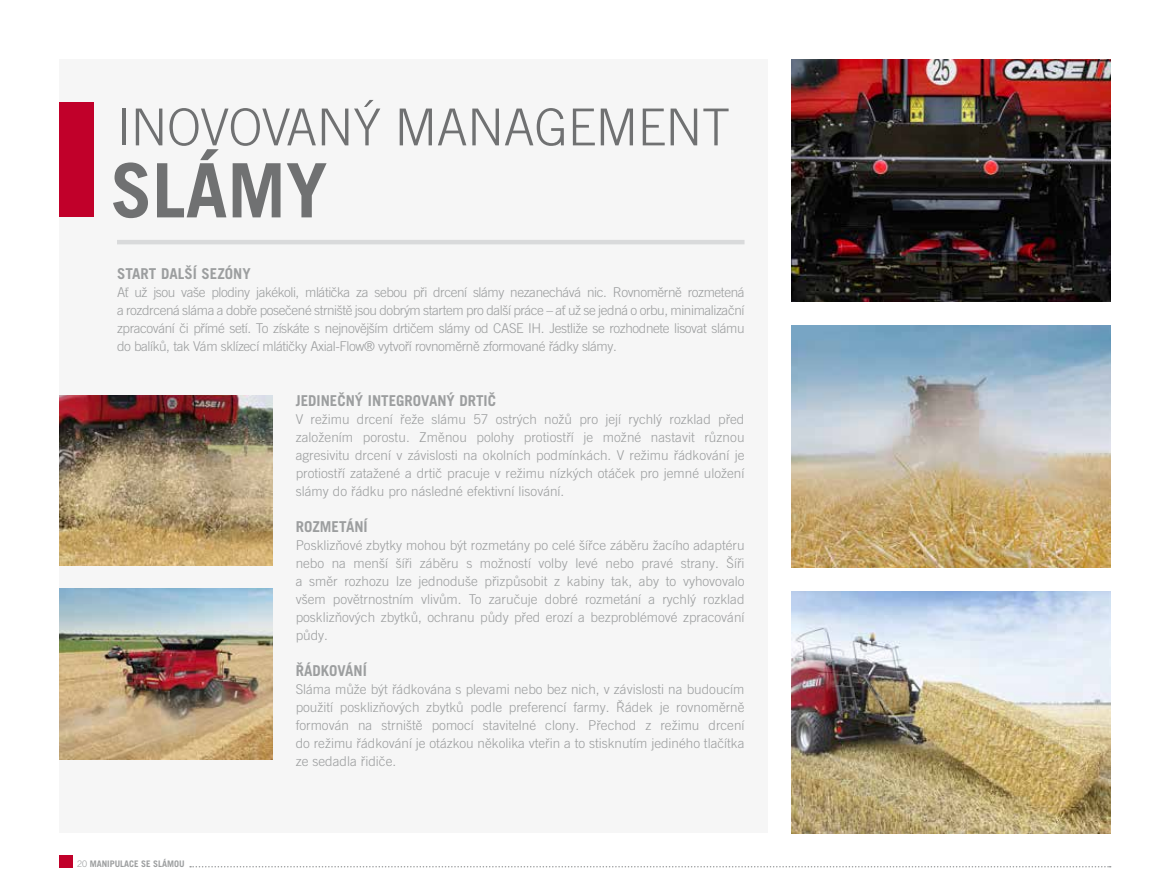
<style>
.page{position:relative;width:1170px;height:893px;background:#fff}
.page>*{position:absolute;margin:0;border:0;box-sizing:border-box;transform-origin:0 0}
.t1{font:700 75px "Trade Gothic LT Pro";color:#707172}
.t2{font:300 51px "Trade Gothic LT Pro";letter-spacing:-.01em;color:#707172}
.t3{font:700 15px "Trade Gothic LT Pro";color:#9c9e9f}
.t4{font:300 13.5px/18px "Trade Gothic LT Pro";color:#9c9e9f;text-align:justify}
.t5{font:700 9px "Trade Gothic LT Pro";color:#9c9e9f}
.s1{font-weight:300}
</style>
<div class="page">
<div style="left:60px;top:60px;width:707px;height:773px;background:#f6f6f6"></div>
<div style="left:60px;top:855px;width:13px;height:12px;background:#c1002a"></div>
<svg style="left:190px;top:866px;width:920px;height:1px"></svg>
<img style="left:791px;top:591px;width:319px;height:242px">
<img style="left:791px;top:325px;width:319px;height:243px">
<hr style="left:117px;top:240px;width:627px;height:4px;background:#d9dadb">
<div style="left:60px;top:102px;width:34px;height:115px;background:#c1002a"></div>
<img style="left:791px;top:60px;width:319px;height:242px">
<img style="left:60px;top:395px;width:212px;height:171px">
<img style="left:60px;top:589px;width:212px;height:170px">
<h2 class="t2" style="left:117px;top:97px;width:614px">INOVOVANÝ MANAGEMENT</h2>
<h1 class="t1" style="left:111px;top:145px;width:218px">SLÁMY</h1>
<p class="t3" style="left:117px;top:264px;width:135px">START DALŠÍ SEZÓNY</p>
<p class="t4" style="left:117px;top:283px;width:629px">Ať už jsou vaše plodiny jakékoli, mlátička za sebou při drcení slámy nezanechává nic. Rovnoměrně rozmetená a rozdrcená sláma a dobře posečené strniště jsou dobrým startem pro další práce – ať už se jedná o orbu, minimalizační zpracování či přímé setí. To získáte s nejnovějším drtičem slámy od CASE IH. Jestliže se rozhodnete lisovat slámu do balíků, tak Vám sklízecí mlátičky Axial-Flow® vytvoří rovnoměrně zformované řádky slámy.</p>
<p class="t5" style="left:77px;top:859px;width:109px"><span class="s1">20</span> MANIPULACE SE SLÁMOU</p>
<p class="t3" style="left:296px;top:392px;width:202px">JEDINEČNÝ INTEGROVANÝ DRTIČ</p>
<p class="t4" style="left:296px;top:410px;width:450px">V režimu drcení řeže slámu 57 ostrých nožů pro její rychlý rozklad před založením porostu. Změnou polohy protiostří je možné nastavit různou agresivitu drcení v závislosti na okolních podmínkách. V režimu řádkování je protiostří zatažené a drtič pracuje v režimu nízkých otáček pro jemné uložení slámy do řádku pro následné efektivní lisování.</p>
<p class="t3" style="left:296px;top:518px;width:73px">ROZMETÁNÍ</p>
<p class="t4" style="left:296px;top:536px;width:450px">Posklizňové zbytky mohou být rozmetány po celé šířce záběru žacího adaptéru nebo na menší šíři záběru s možností volby levé nebo pravé strany. Šíři a směr rozhozu lze jednoduše přizpůsobit z kabiny tak, aby to vyhovovalo všem povětrnostním vlivům. To zaručuje dobré rozmetání a rychlý rozklad posklizňových zbytků, ochranu půdy před erozí a bezproblémové zpracování půdy.</p>
<p class="t3" style="left:296px;top:662px;width:73px">ŘÁDKOVÁNÍ</p>
<p class="t4" style="left:296px;top:680px;width:450px">Sláma může být řádkována s plevami nebo bez nich, v závislosti na budoucím použití posklizňových zbytků podle preferencí farmy. Řádek je rovnoměrně formován na strniště pomocí stavitelné clony. Přechod z režimu drcení do režimu řádkování je otázkou několika vteřin a to stisknutím jediného tlačítka ze sedadla řidiče.</p>
</div>
